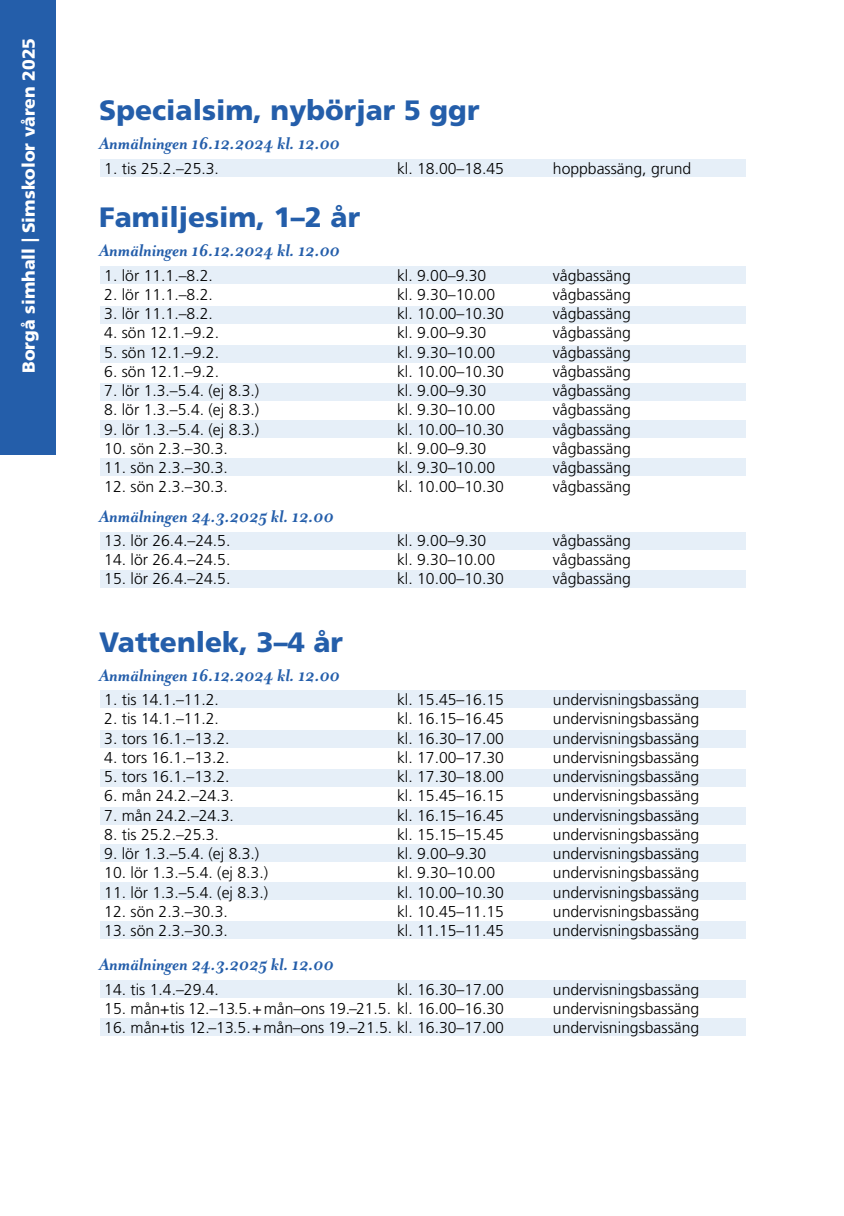
<style>
.page{position:relative;width:844px;height:1216px;background:#fff}
.page>*{position:absolute;margin:0;border:0;box-sizing:border-box;transform-origin:0 0}
.P_leipis{font:900 28px "Frutiger LT Std";color:#245eaa}
.P_yläotsikko{font:italic 700 19.25px "Mrs Eaves OT";color:#245eaa}
.P_ilmoittautuminen{font:italic 700 19.25px "Mrs Eaves OT";color:#245eaa}
.t1{font:900 17.5px "Frutiger LT Std";color:#fff}
.P_leipis-2{font:300 15.75px "Frutiger LT Std";color:#000}
</style>
<div class="page">
<div style="left:100px;top:1018px;width:645px;height:17px;background:#e6eff8"></div>
<div style="left:100px;top:267px;width:645px;height:17px;background:#e6eff8"></div>
<div style="left:100px;top:690px;width:645px;height:18px;background:#e6eff8"></div>
<div style="left:100px;top:921px;width:645px;height:17px;background:#e6eff8"></div>
<div style="left:100px;top:980px;width:645px;height:17px;background:#e6eff8"></div>
<div style="left:100px;top:458px;width:645px;height:18px;background:#e6eff8"></div>
<div style="left:100px;top:306px;width:645px;height:18px;background:#e6eff8"></div>
<div style="left:100px;top:730px;width:645px;height:17px;background:#e6eff8"></div>
<div style="left:100px;top:532px;width:645px;height:17px;background:#e6eff8"></div>
<div style="left:100px;top:345px;width:645px;height:17px;background:#e6eff8"></div>
<div style="left:100px;top:769px;width:645px;height:17px;background:#e6eff8"></div>
<div style="left:100px;top:570px;width:645px;height:17px;background:#e6eff8"></div>
<div style="left:100px;top:383px;width:645px;height:18px;background:#e6eff8"></div>
<div style="left:100px;top:807px;width:645px;height:17px;background:#e6eff8"></div>
<div style="left:100px;top:420px;width:645px;height:18px;background:#e6eff8"></div>
<div style="left:100px;top:844px;width:645px;height:18px;background:#e6eff8"></div>
<div style="left:100px;top:881px;width:645px;height:18px;background:#e6eff8"></div>
<div style="left:100px;top:159px;width:645px;height:17px;background:#e6eff8"></div>
<div style="left:0;top:0;width:56px;height:454px;background:#245eaa"></div>
<p class="t1" style="left:18px;top:373px;width:336px;rotate:-90deg">Borgå simhall | Simskolor våren 2025</p>
<h2 class="P_leipis" style="left:99px;top:94px;width:381px">Specialsim, nybörjar 5 ggr</h2>
<p class="P_ilmoittautuminen" style="left:99px;top:133px;width:242px">Anmälningen 16.12.2024 kl. 12.00</p>
<p class="P_leipis-2" style="left:104px;top:159px;width:116px">1. tis 25.2.–25.3.</p>
<p class="P_leipis-2" style="left:397px;top:159px;width:108px">kl. 18.00–18.45</p>
<p class="P_leipis-2" style="left:552px;top:159px;width:140px">hoppbassäng, grund</p>
<h2 class="P_leipis" style="left:99px;top:200px;width:262px">Familjesim, 1–2 år</h2>
<p class="P_yläotsikko" style="left:99px;top:240px;width:242px">Anmälningen 16.12.2024 kl. 12.00</p>
<p class="P_leipis-2" style="left:104px;top:266px;width:110px">1. lör 11.1.–8.2.</p>
<p class="P_leipis-2" style="left:397px;top:266px;width:91px">kl. 9.00–9.30</p>
<p class="P_leipis-2" style="left:552px;top:266px;width:79px">vågbassäng</p>
<p class="P_leipis-2" style="left:104px;top:285px;width:110px">2. lör 11.1.–8.2.</p>
<p class="P_leipis-2" style="left:397px;top:285px;width:100px">kl. 9.30–10.00</p>
<p class="P_leipis-2" style="left:552px;top:285px;width:79px">vågbassäng</p>
<p class="P_leipis-2" style="left:104px;top:305px;width:110px">3. lör 11.1.–8.2.</p>
<p class="P_leipis-2" style="left:397px;top:305px;width:108px">kl. 10.00–10.30</p>
<p class="P_leipis-2" style="left:552px;top:305px;width:79px">vågbassäng</p>
<p class="P_leipis-2" style="left:104px;top:324px;width:116px">4. sön 12.1.–9.2.</p>
<p class="P_leipis-2" style="left:397px;top:324px;width:91px">kl. 9.00–9.30</p>
<p class="P_leipis-2" style="left:552px;top:324px;width:79px">vågbassäng</p>
<p class="P_leipis-2" style="left:104px;top:343px;width:116px">5. sön 12.1.–9.2.</p>
<p class="P_leipis-2" style="left:397px;top:343px;width:100px">kl. 9.30–10.00</p>
<p class="P_leipis-2" style="left:552px;top:343px;width:79px">vågbassäng</p>
<p class="P_leipis-2" style="left:104px;top:362px;width:116px">6. sön 12.1.–9.2.</p>
<p class="P_leipis-2" style="left:397px;top:362px;width:108px">kl. 10.00–10.30</p>
<p class="P_leipis-2" style="left:552px;top:362px;width:79px">vågbassäng</p>
<p class="P_leipis-2" style="left:104px;top:382px;width:156px">7. lör 1.3.–5.4. (ej 8.3.)</p>
<p class="P_leipis-2" style="left:397px;top:382px;width:91px">kl. 9.00–9.30</p>
<p class="P_leipis-2" style="left:552px;top:382px;width:79px">vågbassäng</p>
<p class="P_leipis-2" style="left:104px;top:401px;width:156px">8. lör 1.3.–5.4. (ej 8.3.)</p>
<p class="P_leipis-2" style="left:397px;top:401px;width:100px">kl. 9.30–10.00</p>
<p class="P_leipis-2" style="left:552px;top:401px;width:79px">vågbassäng</p>
<p class="P_leipis-2" style="left:104px;top:420px;width:156px">9. lör 1.3.–5.4. (ej 8.3.)</p>
<p class="P_leipis-2" style="left:397px;top:420px;width:108px">kl. 10.00–10.30</p>
<p class="P_leipis-2" style="left:552px;top:420px;width:79px">vågbassäng</p>
<p class="P_leipis-2" style="left:104px;top:439px;width:125px">10. sön 2.3.–30.3.</p>
<p class="P_leipis-2" style="left:397px;top:439px;width:91px">kl. 9.00–9.30</p>
<p class="P_leipis-2" style="left:552px;top:439px;width:79px">vågbassäng</p>
<p class="P_leipis-2" style="left:104px;top:459px;width:125px">11. sön 2.3.–30.3.</p>
<p class="P_leipis-2" style="left:397px;top:459px;width:100px">kl. 9.30–10.00</p>
<p class="P_leipis-2" style="left:552px;top:459px;width:79px">vågbassäng</p>
<p class="P_leipis-2" style="left:104px;top:478px;width:125px">12. sön 2.3.–30.3.</p>
<p class="P_leipis-2" style="left:397px;top:478px;width:108px">kl. 10.00–10.30</p>
<p class="P_leipis-2" style="left:552px;top:478px;width:79px">vågbassäng</p>
<p class="P_yläotsikko" style="left:99px;top:505px;width:236px">Anmälningen 24.3.2025 kl. 12.00</p>
<p class="P_leipis-2" style="left:104px;top:531px;width:128px">13. lör 26.4.–24.5.</p>
<p class="P_leipis-2" style="left:397px;top:531px;width:91px">kl. 9.00–9.30</p>
<p class="P_leipis-2" style="left:552px;top:531px;width:79px">vågbassäng</p>
<p class="P_leipis-2" style="left:104px;top:550px;width:128px">14. lör 26.4.–24.5.</p>
<p class="P_leipis-2" style="left:397px;top:550px;width:100px">kl. 9.30–10.00</p>
<p class="P_leipis-2" style="left:552px;top:550px;width:79px">vågbassäng</p>
<p class="P_leipis-2" style="left:104px;top:570px;width:128px">15. lör 26.4.–24.5.</p>
<p class="P_leipis-2" style="left:397px;top:570px;width:108px">kl. 10.00–10.30</p>
<p class="P_leipis-2" style="left:552px;top:570px;width:79px">vågbassäng</p>
<p class="P_leipis" style="left:99px;top:625px;width:245px">Vattenlek, 3–4 år</p>
<p class="P_yläotsikko" style="left:99px;top:664px;width:242px">Anmälningen 16.12.2024 kl. 12.00</p>
<p class="P_leipis-2" style="left:104px;top:690px;width:116px">1. tis 14.1.–11.2.</p>
<p class="P_leipis-2" style="left:397px;top:690px;width:108px">kl. 15.45–16.15</p>
<p class="P_leipis-2" style="left:552px;top:690px;width:148px">undervisningsbassäng</p>
<p class="P_leipis-2" style="left:104px;top:710px;width:116px">2. tis 14.1.–11.2.</p>
<p class="P_leipis-2" style="left:397px;top:710px;width:108px">kl. 16.15–16.45</p>
<p class="P_leipis-2" style="left:552px;top:710px;width:148px">undervisningsbassäng</p>
<p class="P_leipis-2" style="left:104px;top:729px;width:127px">3. tors 16.1.–13.2.</p>
<p class="P_leipis-2" style="left:397px;top:729px;width:108px">kl. 16.30–17.00</p>
<p class="P_leipis-2" style="left:552px;top:729px;width:148px">undervisningsbassäng</p>
<p class="P_leipis-2" style="left:104px;top:748px;width:127px">4. tors 16.1.–13.2.</p>
<p class="P_leipis-2" style="left:397px;top:748px;width:108px">kl. 17.00–17.30</p>
<p class="P_leipis-2" style="left:552px;top:748px;width:148px">undervisningsbassäng</p>
<p class="P_leipis-2" style="left:104px;top:767px;width:127px">5. tors 16.1.–13.2.</p>
<p class="P_leipis-2" style="left:397px;top:767px;width:108px">kl. 17.30–18.00</p>
<p class="P_leipis-2" style="left:552px;top:767px;width:148px">undervisningsbassäng</p>
<p class="P_leipis-2" style="left:104px;top:787px;width:131px">6. mån 24.2.–24.3.</p>
<p class="P_leipis-2" style="left:397px;top:787px;width:108px">kl. 15.45–16.15</p>
<p class="P_leipis-2" style="left:552px;top:787px;width:148px">undervisningsbassäng</p>
<p class="P_leipis-2" style="left:104px;top:806px;width:131px">7. mån 24.2.–24.3.</p>
<p class="P_leipis-2" style="left:397px;top:806px;width:108px">kl. 16.15–16.45</p>
<p class="P_leipis-2" style="left:552px;top:806px;width:148px">undervisningsbassäng</p>
<p class="P_leipis-2" style="left:104px;top:825px;width:116px">8. tis 25.2.–25.3.</p>
<p class="P_leipis-2" style="left:397px;top:825px;width:108px">kl. 15.15–15.45</p>
<p class="P_leipis-2" style="left:552px;top:825px;width:148px">undervisningsbassäng</p>
<p class="P_leipis-2" style="left:104px;top:844px;width:156px">9. lör 1.3.–5.4. (ej 8.3.)</p>
<p class="P_leipis-2" style="left:397px;top:844px;width:91px">kl. 9.00–9.30</p>
<p class="P_leipis-2" style="left:552px;top:844px;width:148px">undervisningsbassäng</p>
<p class="P_leipis-2" style="left:104px;top:864px;width:165px">10. lör 1.3.–5.4. (ej 8.3.)</p>
<p class="P_leipis-2" style="left:397px;top:864px;width:100px">kl. 9.30–10.00</p>
<p class="P_leipis-2" style="left:552px;top:864px;width:148px">undervisningsbassäng</p>
<p class="P_leipis-2" style="left:104px;top:883px;width:165px">11. lör 1.3.–5.4. (ej 8.3.)</p>
<p class="P_leipis-2" style="left:397px;top:883px;width:108px">kl. 10.00–10.30</p>
<p class="P_leipis-2" style="left:552px;top:883px;width:148px">undervisningsbassäng</p>
<p class="P_leipis-2" style="left:104px;top:902px;width:125px">12. sön 2.3.–30.3.</p>
<p class="P_leipis-2" style="left:397px;top:902px;width:108px">kl. 10.45–11.15</p>
<p class="P_leipis-2" style="left:552px;top:902px;width:148px">undervisningsbassäng</p>
<p class="P_leipis-2" style="left:104px;top:921px;width:125px">13. sön 2.3.–30.3.</p>
<p class="P_leipis-2" style="left:397px;top:921px;width:108px">kl. 11.15–11.45</p>
<p class="P_leipis-2" style="left:552px;top:921px;width:148px">undervisningsbassäng</p>
<p class="P_yläotsikko" style="left:99px;top:953px;width:236px">Anmälningen 24.3.2025 kl. 12.00</p>
<p class="P_leipis-2" style="left:104px;top:980px;width:116px">14. tis 1.4.–29.4.</p>
<p class="P_leipis-2" style="left:397px;top:980px;width:108px">kl. 16.30–17.00</p>
<p class="P_leipis-2" style="left:552px;top:980px;width:148px">undervisningsbassäng</p>
<p class="P_leipis-2" style="left:104px;top:999px;width:401px">15. mån+tis 12.–13.5.+mån–ons 19.–21.5. kl. 16.00–16.30</p>
<p class="P_leipis-2" style="left:552px;top:999px;width:148px">undervisningsbassäng</p>
<p class="P_leipis-2" style="left:104px;top:1018px;width:401px">16. mån+tis 12.–13.5.+mån–ons 19.–21.5. kl. 16.30–17.00</p>
<p class="P_leipis-2" style="left:552px;top:1018px;width:148px">undervisningsbassäng</p>
</div>
